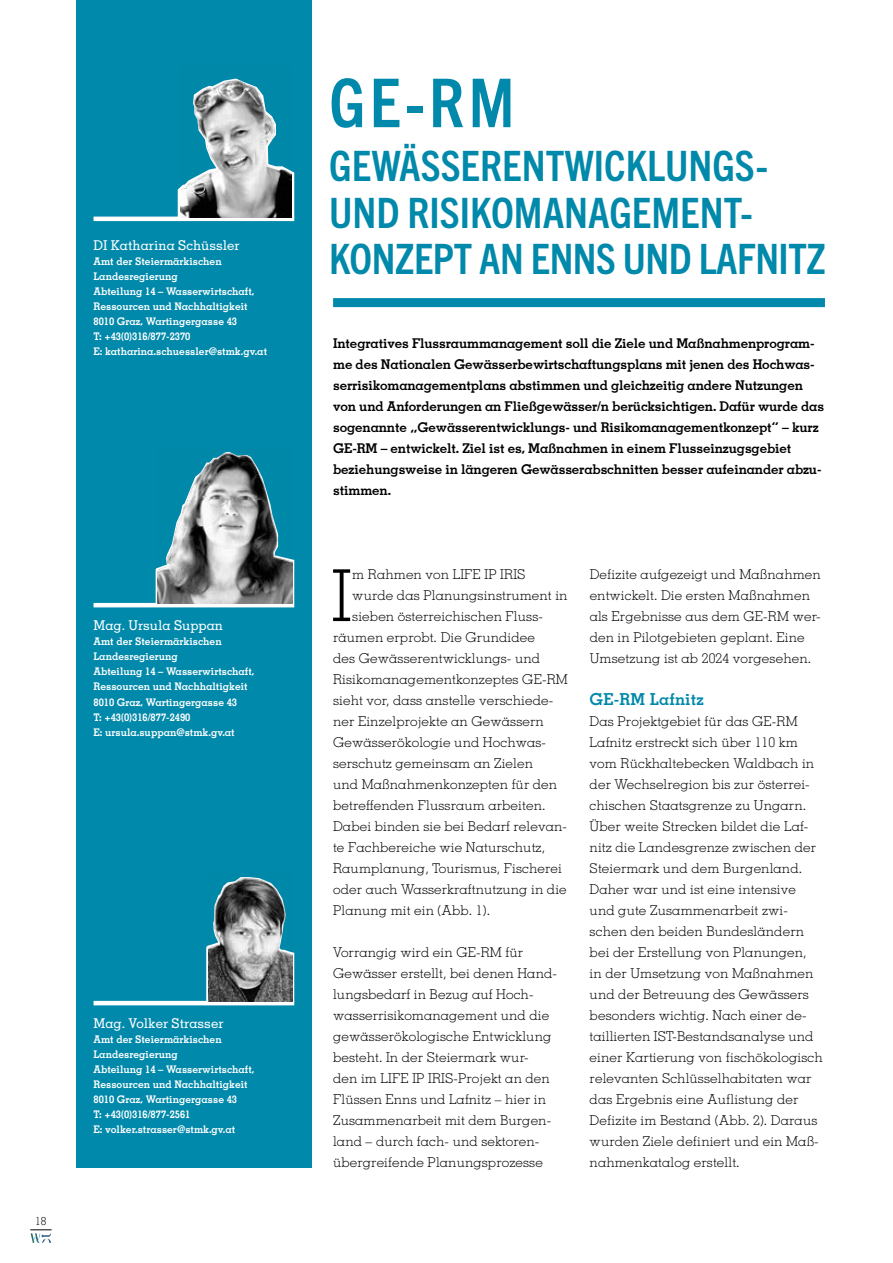
<style>
.page{position:relative;width:893px;height:1263px;background:#fff}
.page>*{position:absolute;margin:0;border:0;box-sizing:border-box;transform-origin:0 0}
.t1{font:300 71.7px "Memphis LT Std";color:#000}
.t2{font:700 condensed 67.5px "Trade Gothic Next LT Pro";color:#0089aa}
.t3{font:700 condensed 42px/46.5px "Trade Gothic Next LT Pro";color:#0089aa}
.t4{font:700 16.5px "Memphis LT Std";letter-spacing:.01em;color:#0089aa}
.t5{font:300 13.5px/21px "Memphis LT Std";letter-spacing:.01em;color:#000}
.t6{font:700 13.5px/21px "Memphis";letter-spacing:-.01em;color:#000}
.t7{font:500 13.5px "Memphis LT Std";color:#fff}
.t8{font:300 11.25px "Memphis LT Std";color:#000}
.t9{font:700 10.5px/15px "Memphis LT Std";color:#fff}
</style>
<div class="page">
<img style="left:31px;top:1233px;width:20px;height:10px">
<svg style="left:30px;top:1229px;width:22px;height:1px"></svg>
<div style="left:77px;top:0;width:235px;height:1167px;background:#0089aa"></div>
<div style="left:333px;top:298px;width:492px;height:9px;background:#0089aa"></div>
<hr style="left:94px;top:217px;width:200px;height:4px;background:#fff">
<svg style="left:178px;top:171px;width:116px;height:47px"></svg>
<img style="left:181px;top:78px;width:110px;height:140px">
<svg style="left:94px;top:603px;width:200px;height:4px"></svg>
<hr style="left:94px;top:1001px;width:200px;height:4px;background:#fff">
<svg style="left:206px;top:945px;width:88px;height:57px"></svg>
<img style="left:208px;top:877px;width:84px;height:124px">
<svg style="left:156px;top:559px;width:138px;height:44px"></svg>
<img style="left:158px;top:452px;width:135px;height:151px">
<p class="t7" style="left:94px;top:237px;width:148px">DI Katharina Schüssler</p>
<p class="t9" style="left:94px;top:254px;width:175px">Amt der Steiermärkischen<br>Landesregierung<br>Abteilung 14 – Wasserwirtschaft,<br>Ressourcen und Nachhaltigkeit<br>8010 Graz, Wartingergasse 43<br>T: +43(0)316/877-2370<br>E: katharina.schuessler@stmk.gv.at</p>
<p class="t7" style="left:94px;top:617px;width:131px">Mag. Ursula Suppan</p>
<p class="t9" style="left:94px;top:634px;width:162px">Amt der Steiermärkischen<br>Landesregierung<br>Abteilung 14 – Wasserwirtschaft,<br>Ressourcen und Nachhaltigkeit<br>8010 Graz, Wartingergasse 43<br>T: +43(0)316/877-2490<br>E: ursula.suppan@stmk.gv.at</p>
<p class="t8" style="left:35px;top:1214px;width:13px">18</p>
<p class="t7" style="left:94px;top:1015px;width:132px">Mag. Volker Strasser</p>
<p class="t9" style="left:94px;top:1032px;width:162px">Amt der Steiermärkischen<br>Landesregierung<br>Abteilung 14 – Wasserwirtschaft,<br>Ressourcen und Nachhaltigkeit<br>8010 Graz, Wartingergasse 43<br>T: +43(0)316/877-2561<br>E: volker.strasser@stmk.gv.at</p>
<h2 class="t2" style="left:329px;top:57px;width:187px">GE-RM</h2>
<h3 class="t3" style="left:329px;top:140px;width:498px">GEWÄSSERENTWICKLUNGS-<br>UND RISIKOMANAGEMENT-<br>KONZEPT AN ENNS UND LAFNITZ</h3>
<p class="t6" style="left:333px;top:332px;width:492px">Integratives Flussraummanagement soll die Ziele und Maßnahmenprogram&shy;me des Nationalen Gewässerbewirtschaftungsplans mit jenen des Hochwas&shy;serrisikomanagementplans abstimmen und gleichzeitig andere Nutzungen von und Anforderungen an Fließgewässer/n berücksichtigen. Dafür wurde das sogenannte „Gewässerentwicklungs- und Risikomanagementkonzept“ – kurz GE-RM – entwickelt. Ziel ist es, Maßnahmen in einem Flusseinzugsgebiet beziehungsweise in längeren Gewässerabschnitten besser aufeinander abzu&shy;stimmen.</p>
<h1 class="t1" style="left:332px;top:552px;width:21px">I</h1>
<p class="t5" style="left:352px;top:564px;width:175px">m Rahmen von LIFE IP IRIS</p>
<p class="t5" style="left:352px;top:585px;width:217px">wurde das Planungsinstrument in</p>
<p class="t5" style="left:352px;top:606px;width:191px">sieben österreichischen Fluss-</p>
<p class="t5" style="left:333px;top:627px;width:203px">räumen erprobt. Die Grundidee</p>
<p class="t5" style="left:333px;top:648px;width:209px">des Gewässerentwicklungs- und</p>
<p class="t5" style="left:333px;top:669px;width:236px">Risikomanagementkonzeptes GE-RM</p>
<p class="t5" style="left:333px;top:690px;width:222px">sieht vor, dass anstelle verschiede-</p>
<p class="t5" style="left:333px;top:711px;width:212px">ner Einzelprojekte an Gewässern</p>
<p class="t5" style="left:333px;top:732px;width:215px">Gewässerökologie und Hochwas-</p>
<p class="t5" style="left:333px;top:753px;width:201px">serschutz gemeinsam an Zielen</p>
<p class="t5" style="left:333px;top:774px;width:226px">und Maßnahmenkonzepten für den</p>
<p class="t5" style="left:333px;top:795px;width:214px">betreffenden Flussraum arbeiten.</p>
<p class="t5" style="left:333px;top:816px;width:235px">Dabei binden sie bei Bedarf relevan-</p>
<p class="t5" style="left:333px;top:837px;width:213px">te Fachbereiche wie Naturschutz,</p>
<p class="t5" style="left:333px;top:858px;width:230px">Raumplanung, Tourismus, Fischerei</p>
<p class="t5" style="left:333px;top:879px;width:235px">oder auch Wasserkraftnutzung in die</p>
<p class="t5" style="left:333px;top:900px;width:159px">Planung mit ein (Abb. 1).</p>
<p class="t5" style="left:333px;top:942px;width:225px">Vorrangig wird ein GE-RM für<br>Gewässer erstellt, bei denen Hand&shy;lungsbedarf in Bezug auf Hoch&shy;wasserrisikomanagement und die gewässerökologische Entwicklung besteht. In der Steiermark wur-<br>den im LIFE IP IRIS-Projekt an den<br>Flüssen Enns und Lafnitz – hier in<br>Zusammenarbeit mit dem Burgen&shy;land – durch fach- und sektoren&shy;übergreifende Planungsprozesse</p>
<p class="t5" style="left:590px;top:564px;width:233px">Defizite aufgezeigt und Maßnahmen entwickelt. Die ersten Maßnahmen als Ergebnisse aus dem GE-RM wer&shy;den in Pilotgebieten geplant. Eine Umsetzung ist ab 2024 vorgesehen.</p>
<p class="t4" style="left:590px;top:689px;width:116px">GE-RM Lafnitz</p>
<p class="t5" style="left:590px;top:711px;width:235px">Das Projektgebiet für das GE-RM Lafnitz erstreckt sich über 110 km vom Rückhaltebecken Waldbach in der Wechselregion bis zur österrei&shy;chischen Staatsgrenze zu Ungarn.<br>Über weite Strecken bildet die Laf&shy;nitz die Landesgrenze zwischen der Steiermark und dem Burgenland.<br>Daher war und ist eine intensive und gute Zusammenarbeit zwi&shy;schen den beiden Bundesländern bei der Erstellung von Planungen,<br>in der Umsetzung von Maßnahmen und der Betreuung des Gewässers besonders wichtig. Nach einer de&shy;taillierten IST-Bestandsanalyse und einer Kartierung von fischökologisch relevanten Schlüsselhabitaten war das Ergebnis eine Auflistung der Defizite im Bestand (Abb. 2). Daraus wurden Ziele definiert und ein Maß&shy;nahmenkatalog erstellt.</p>
</div>
